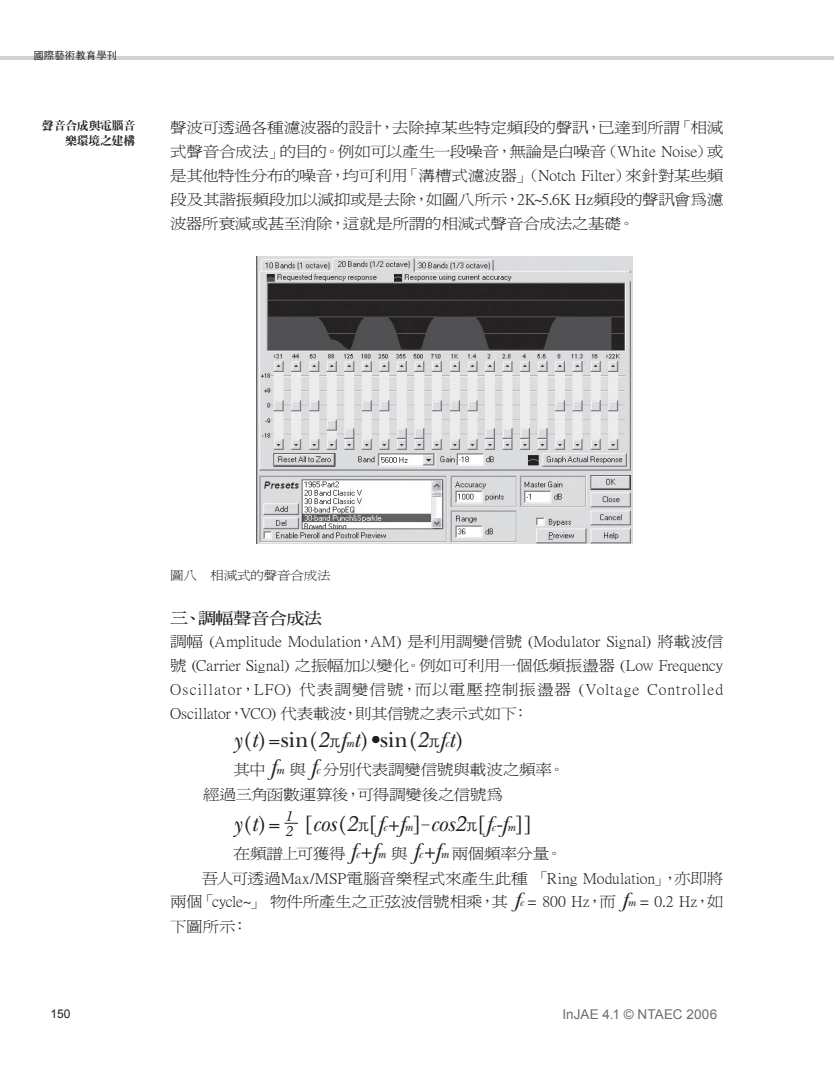
<style>
.page{position:relative;width:834px;height:1089px;background:#fff}
.page>*{position:absolute;margin:0;border:0;box-sizing:border-box;transform-origin:0 0}
.t1{font:italic 22.5px "New Baskerville";letter-spacing:-.015em;color:#231f20}
.t2{font:22.5px "New Baskerville";letter-spacing:-.005em;color:#231f20}
.t3{font:16.2px "DF Ming Bd HK BF";letter-spacing:-.02em;color:#231f20;scale:1.11 1}
.t4{font:14.85px/24px "P Ming Li U";letter-spacing:-.01em;color:#231f20;text-align:justify;scale:1.11 1}
.t5{font:13.5px "Arial";letter-spacing:.005em;color:#6c6d70}
.t6{font:12.15px "P Ming Li U";letter-spacing:-.01em;color:#231f20;scale:1.11 1}
.t7{font:12px/15px "DF Ming XB WIN BF";letter-spacing:-.02em;color:#231f20;text-align:right}
.t8{font:12px "Arial";color:#231f20}
.t9{font:10.5px "Sim Hei";color:#231f20}
.s1{font-style:italic}
.s2{font-family:"Gulim";font-size:16.5px}
.s3{font-style:italic;font-size:12px}
.s4{font-family:"New Baskerville";font-style:italic;font-size:22.5px}
.s5{font-family:"New Baskerville";font-style:italic;font-size:12px}
.s6{font-style:normal}
.s7{font-family:"Gulim";font-style:normal;font-size:16.5px}
.s8{font-size:12px}
.s9{font-family:"New Baskerville";font-style:italic;font-size:20.25px}
.s10{font-family:"New Baskerville";font-style:italic;font-size:10.8px}
</style>
<div class="page">
<hr style="left:0;top:57px;width:821px;height:3px;background:#d1d2d4">
<svg style="left:821px;top:57px;width:12px;height:3px"></svg>
<svg style="left:284px;top:822px;width:14px;height:1px"></svg>
<img style="left:256px;top:256px;width:376px;height:287px">
<p class="t9" style="left:33px;top:50px;width:85px">國際藝術教育學刊</p>
<p class="t7" style="left:42px;top:118px;width:95px">聲音合成與電腦音樂環境之建構</p>
<p class="t4" style="left:170px;top:116px;width:499px">聲波可透過各種濾波器的設計，去除掉某些特定頻段的聲訊，已達到所謂「相減式聲音合成法」的目的。例如可以產生一段噪音，無論是白噪音（White Noise）或是其他特性分布的噪音，均可利用「溝槽式濾波器」（Notch Filter）來針對某些頻段及其諧振頻段加以減抑或是去除，如圖八所示，2K~5.6K Hz頻段的聲訊會為濾波器所衰減或甚至消除，這就是所謂的相減式聲音合成法之基礎。</p>
<p class="t6" style="left:170px;top:569px;width:146px">圖八　相減式的聲音合成法</p>
<p class="t3" style="left:170px;top:609px;width:138px">三、調幅聲音合成法</p>
<p class="t4" style="left:170px;top:629px;width:499px">調幅 (Amplitude Modulation，AM) 是利用調變信號 (Modulator Signal) 將載波信號 (Carrier Signal) 之振幅加以變化。例如可利用一個低頻振盪器 (Low Frequency Oscillator，LFO) 代表調變信號，而以電壓控制振盪器 (Voltage Controlled Oscillator，VCO) 代表載波，則其信號之表示式如下：</p>
<h1 class="t2" style="left:233px;top:726px;width:233px"><span class="s1">y</span>(<span class="s1">t</span>)<span class="s1">=</span>sin(<span class="s1">2</span><span class="s2">π</span><span class="s1">f</span><span class="s3">m</span><span class="s1">t</span>)<span class="s1">•</span>sin(<span class="s1">2</span><span class="s2">π</span><span class="s1">f</span><span class="s3">c</span><span class="s1">t</span>)</h1>
<p class="t4" style="left:170px;top:757px;width:357px;line-height:24.6px;text-indent:63px">其中 <span class="s4">f</span><span class="s5">m</span> 與 <span class="s4">f</span><span class="s5">c</span> 分別代表調變信號與載波之頻率。　　經過三角函數運算後，可得調變後之信號為</p>
<h1 class="t1" style="left:233px;top:810px;width:60px">y<span class="s6">(</span>t<span class="s6">)</span>= <sup>1</sup></h1>
<h1 class="t1" style="left:284px;top:810px;width:250px"><sub>2</sub> <span class="s6">[</span>cos<span class="s6">(</span>2<span class="s7">π</span><span class="s6">[</span>f<span class="s8">c</span>+f<span class="s8">m</span><span class="s6">]</span><span class="s7">-</span>cos2<span class="s7">π</span><span class="s6">[</span>f<span class="s8">c</span>-f<span class="s8">m</span><span class="s6">]]</span></h1>
<p class="t4" style="left:233px;top:841px;width:298px">在頻譜上可獲得 <span class="s4">f</span><span class="s5">c</span><span class="s4">+f</span><span class="s5">m</span> 與 <span class="s4">f</span><span class="s5">c</span><span class="s4">+f</span><span class="s5">m</span> 兩個頻率分量。</p>
<p class="t4" style="left:202px;top:866px;width:471px">吾人可透過Max/MSP電腦音樂程式來產生此種 「Ring Modulation」，亦即將</p>
<p class="t4" style="left:170px;top:889px;width:499px">兩個「cycle~」 物件所產生之正弦波信號相乘，其 <span class="s9">f</span><span class="s10">c</span> = 800 Hz，而 <span class="s9">f</span><span class="s10">m</span> = 0.2 Hz，如</p>
<p class="t4" style="left:170px;top:914px;width:72px">下圖所示：</p>
<p class="t8" style="left:50px;top:1006px;width:22px">150</p>
<p class="t5" style="left:562px;top:1005px;width:156px">InJAE 4.1 © NTAEC 2006</p>
</div>
